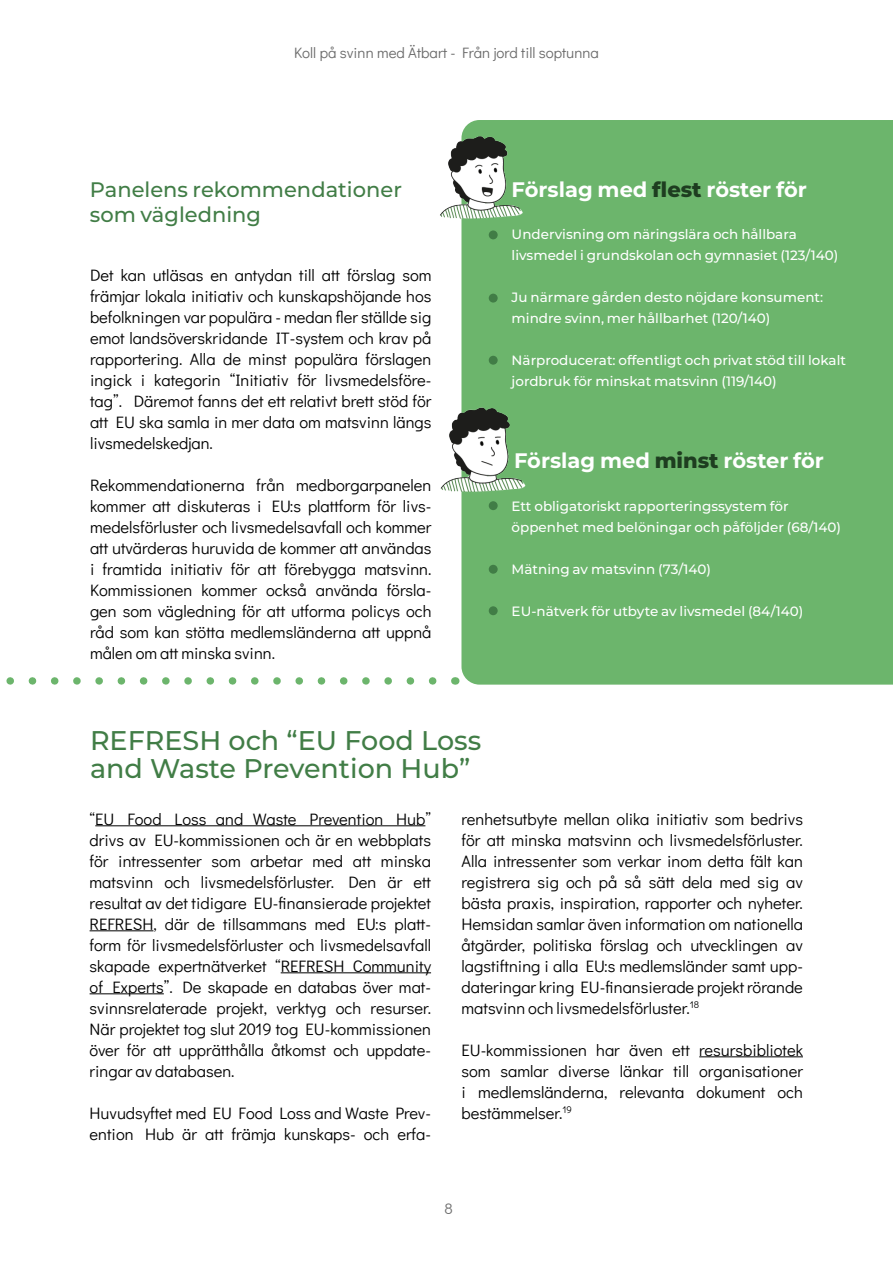
<style>
.page{position:relative;width:893px;height:1263px;background:#fff}
.page>*{position:absolute;margin:0;border:0;box-sizing:border-box;transform-origin:0 0}
.t1{font:500 27px/28.5px "Montserrat";color:#417d46}
.t2{font:700 21px "Montserrat";color:#fff}
.t3{font:500 21px/25.2px "Montserrat";color:#417d46}
.t4{font:16.5px/21px "Didact Gothic";color:#000;text-align:justify}
.t5{font:15px "Didact Gothic";color:#6b6b6b}
.t6{font:500 13.5px/21px "Montserrat";color:#fff}
.s1{font-weight:800;color:#1e3d20}
</style>
<div class="page">
<div style="left:461px;top:120px;width:432px;height:565px;background:#6cb56c"></div>
<hr style="left:95px;top:825px;width:330px;height:1px;background:#000">
<hr style="left:90px;top:930px;width:63px;height:1px;background:#000">
<hr style="left:281px;top:972px;width:150px;height:1px;background:#000">
<hr style="left:90px;top:993px;width:74px;height:1px;background:#000">
<hr style="left:699px;top:1056px;width:104px;height:1px;background:#000">
<img style="left:440px;top:405px;width:89px;height:91px">
<svg style="left:6px;top:677px;width:427px;height:8px"></svg>
<div style="left:489px;top:230px;width:9px;height:9px;background:#417d46;border-radius:50%"></div>
<div style="left:489px;top:294px;width:9px;height:9px;background:#417d46;border-radius:50%"></div>
<div style="left:489px;top:501px;width:9px;height:9px;background:#417d46;border-radius:50%"></div>
<div style="left:489px;top:565px;width:9px;height:9px;background:#417d46;border-radius:50%"></div>
<div style="left:489px;top:606px;width:9px;height:9px;background:#417d46;border-radius:50%"></div>
<div style="left:489px;top:356px;width:9px;height:9px;background:#417d46;border-radius:50%"></div>
<img style="left:440px;top:134px;width:86px;height:90px">
<p class="t5" style="left:294px;top:41px;width:306px">Koll på svinn med Ätbart - Från jord till soptunna</p>
<p class="t3" style="left:90px;top:176px;width:313px">Panelens rekommendationer som vägledning</p>
<p class="t4" style="left:90px;top:263px;width:343px">Det kan utläsas en antydan till att förslag som främjar lokala initiativ och kunskapshöjande hos befolkningen var populära - medan fler ställde sig emot landsöverskridande IT-system och krav på rapportering. Alla de minst populära förslagen ingick i kategorin “Initiativ för livsmedelsföre&shy;tag”. Däremot fanns det ett relativt brett stöd för att EU ska samla in mer data om matsvinn längs livsmedelskedjan.</p>
<p class="t4" style="left:90px;top:474px;width:343px">Rekommendationerna från medborgarpanelen kommer att diskuteras i EU:s plattform för livs&shy;medelsförluster och livsmedelsavfall och kommer att utvärderas huruvida de kommer att användas i framtida initiativ för att förebygga matsvinn.<br>Kommissionen kommer också använda försla&shy;gen som vägledning för att utforma policys och råd som kan stötta medlemsländerna att uppnå målen om att minska svinn.</p>
<p class="t2" style="left:512px;top:174px;width:297px">Förslag med <span class="s1">flest</span> röster för</p>
<p class="t6" style="left:512px;top:223px;width:328px">Undervisning om näringslära och hållbara livsmedel i grundskolan och gymnasiet (123/140)</p>
<p class="t6" style="left:512px;top:286px;width:313px">Ju närmare gården desto nöjdare konsument: mindre svinn, mer hållbarhet (120/140)</p>
<p class="t6" style="left:512px;top:349px;width:336px">Närproducerat: offentligt och privat stöd till lokalt jordbruk för minskat matsvinn (119/140)</p>
<p class="t2" style="left:514px;top:446px;width:311px">Förslag med <span class="s1">minst</span> röster för</p>
<p class="t6" style="left:512px;top:495px;width:331px">Ett obligatoriskt rapporteringssystem för öppenhet med belöningar och påföljder (68/140)</p>
<p class="t6" style="left:512px;top:558px;width:201px">Mätning av matsvinn (73/140)</p>
<p class="t6" style="left:512px;top:600px;width:293px">EU-nätverk för utbyte av livsmedel (84/140)</p>
<h1 class="t1" style="left:90px;top:725px;width:393px">REFRESH och “EU Food Loss and Waste Prevention Hub”</h1>
<p class="t4" style="left:90px;top:807px;width:343px">“EU Food Loss and Waste Prevention Hub” drivs av EU-kommissionen och är en webbplats för intressenter som arbetar med att minska matsvinn och livsmedelsförluster. Den är ett resultat av det tidigare EU-finansierade projektet REFRESH, där de tillsammans med EU:s platt&shy;form för livsmedelsförluster och livsmedelsavfall skapade expertnätverket “REFRESH Community of Experts”. De skapade en databas över mat&shy;svinnsrelaterade projekt, verktyg och resurser.<br>När projektet tog slut 2019 tog EU-kommissionen över för att upprätthålla åtkomst och uppdate&shy;ringar av databasen.</p>
<p class="t4" style="left:90px;top:1101px;width:343px">Huvudsyftet med EU Food Loss and Waste Prev&shy;ention Hub är att främja kunskaps- och erfa-</p>
<p class="t4" style="left:461px;top:807px;width:343px">renhetsutbyte mellan olika initiativ som bedrivs för att minska matsvinn och livsmedelsförluster.<br>Alla intressenter som verkar inom detta fält kan registrera sig och på så sätt dela med sig av bästa praxis, inspiration, rapporter och nyheter.<br>Hemsidan samlar även information om nationella åtgärder, politiska förslag och utvecklingen av lagstiftning i alla EU:s medlemsländer samt upp&shy;dateringar kring EU-finansierade projekt rörande matsvinn och livsmedelsförluster.<sup>18</sup></p>
<p class="t4" style="left:461px;top:1038px;width:343px">EU-kommissionen har även ett resursbibliotek som samlar diverse länkar till organisationer i medlemsländerna, relevanta dokument och bestämmelser.<sup>19</sup></p>
<p class="t5" style="left:444px;top:1197px;width:10px">8</p>
</div>
